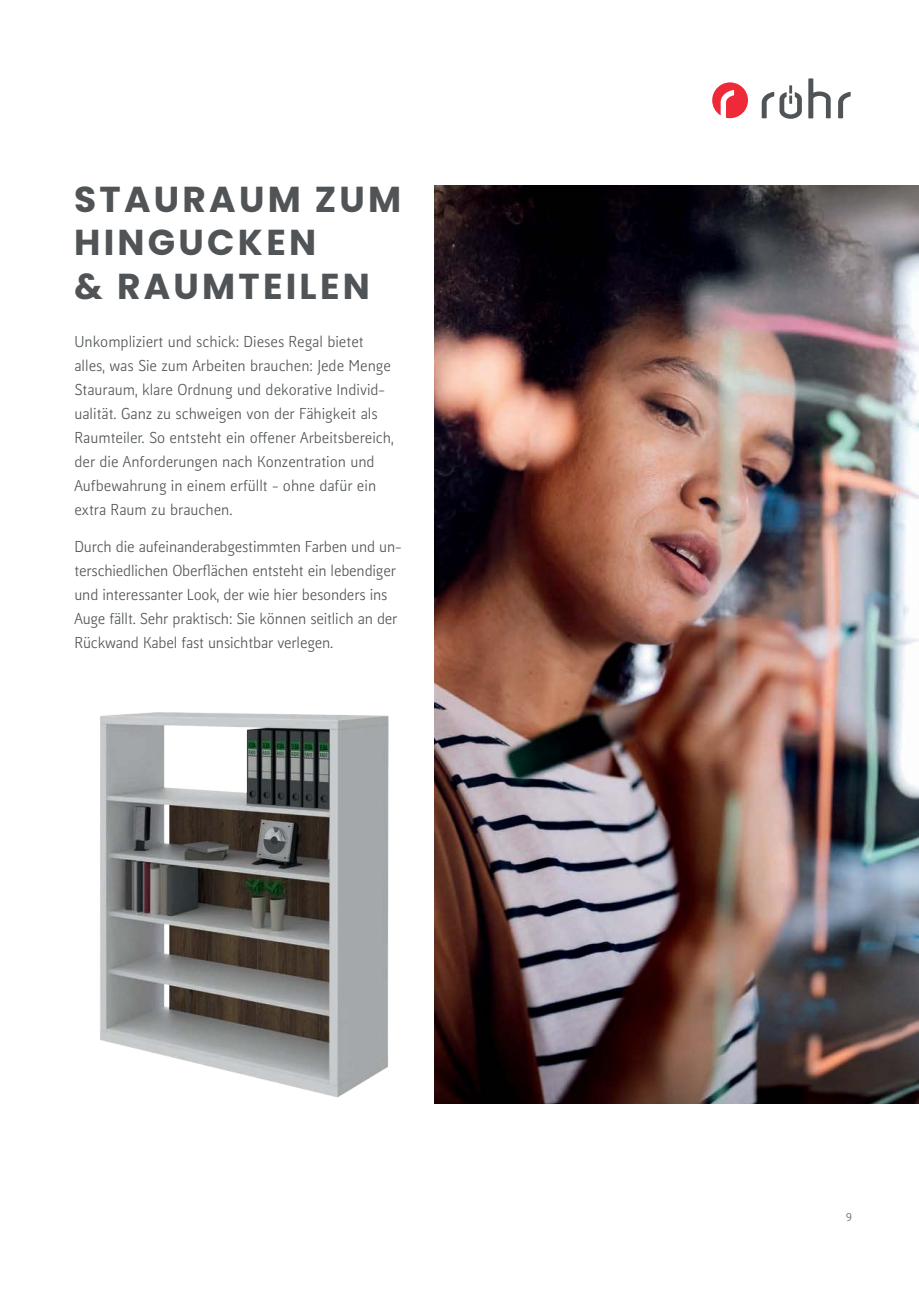
<style>
.page{position:relative;width:919px;height:1289px;background:#fff}
.page>*{position:absolute;margin:0;border:0;box-sizing:border-box;transform-origin:0 0}
.t1{font:700 36px/43.2px "Poppins";letter-spacing:.09em;color:#505456}
.t2{font:15px/24px "Kofi Pure Sans";color:#505456}
.t3{font:10.5px "Kofi Pure Sans";color:#505456}
</style>
<div class="page">
<div style="left:711px;top:82px;width:37px;height:36px;border:1px solid #fff;border-radius:50%"></div>
<svg style="left:712px;top:82px;width:36px;height:36px"></svg>
<svg style="left:838px;top:92px;width:12px;height:26px"></svg>
<svg style="left:808px;top:78px;width:22px;height:40px"></svg>
<svg style="left:761px;top:85px;width:40px;height:34px"></svg>
<img style="left:100px;top:712px;width:289px;height:386px">
<img style="left:435px;top:185px;width:483px;height:918px">
<h1 class="t1" style="left:74px;top:179px;width:328px">STAURAUM ZUM<br>HINGUCKEN<br>&amp; RAUMTEILEN</h1>
<p class="t2" style="left:74px;top:331px;width:321px">Unkompliziert und schick: Dieses Regal bietet alles, was Sie zum Arbeiten brauchen: Jede Menge Stauraum, klare Ordnung und dekorative Individ&shy;ualität. Ganz zu schweigen von der Fähigkeit als Raumteiler. So entsteht ein offener Arbeitsbereich, der die Anforderungen nach Konzentration und Aufbewahrung in einem erfüllt - ohne dafür ein extra Raum zu brauchen.</p>
<p class="t2" style="left:74px;top:535px;width:329px">Durch die aufeinanderabgestimmten Farben und un&shy;terschiedlichen Oberflächen entsteht ein lebendiger und interessanter Look, der wie hier besonders ins Auge fällt. Sehr praktisch: Sie können seitlich an der Rückwand Kabel fast unsichtbar verlegen.</p>
<p class="t3" style="left:845px;top:1210px;width:8px">9</p>
</div>
